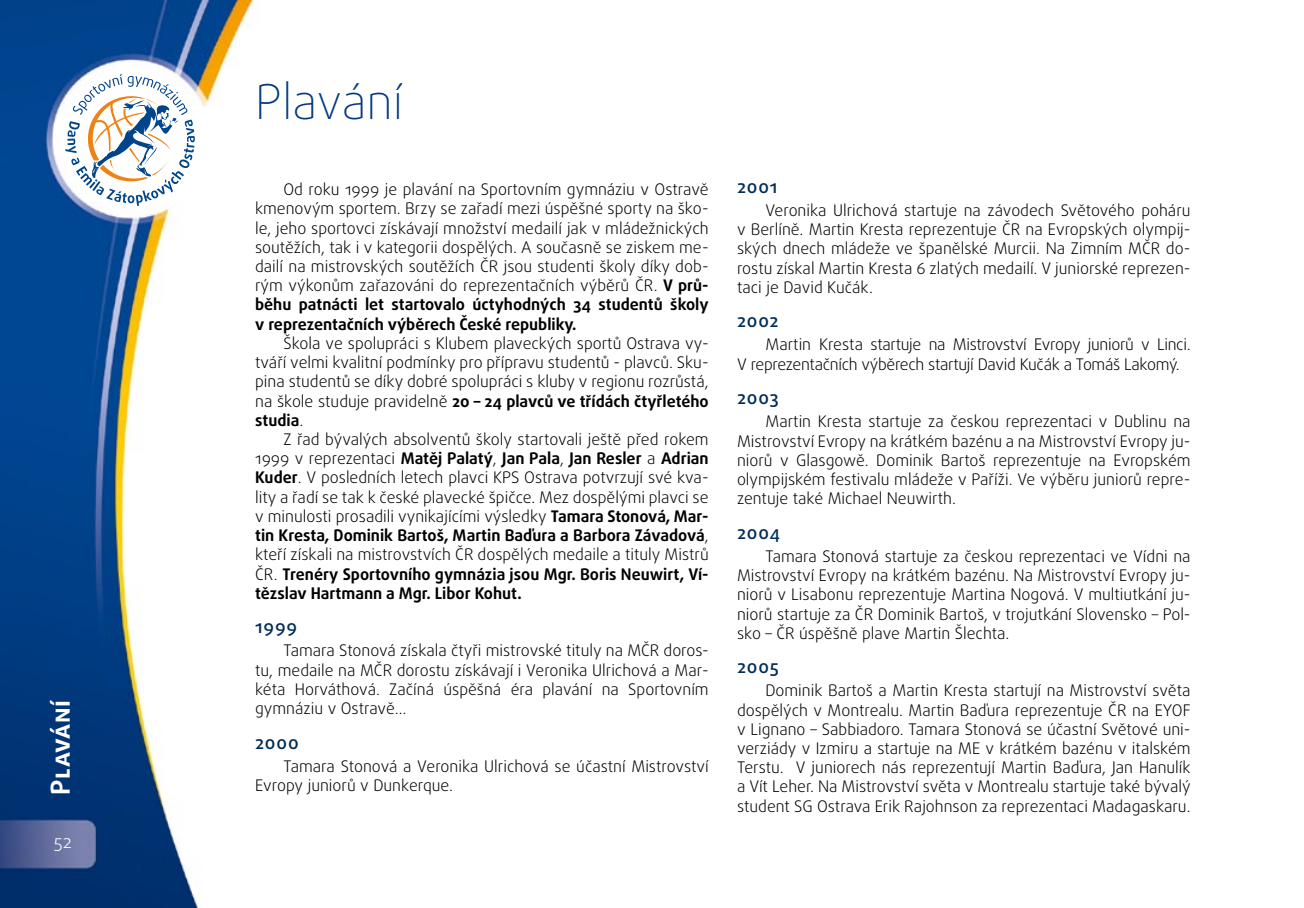
<style>
.page{position:relative;width:1304px;height:908px;background:#fff}
.page>*{position:absolute;margin:0;border:0;box-sizing:border-box;transform-origin:0 0}
.t1{font:100 48px "Daxline Pro";color:#003882}
.t2{font:700 26px "Daxline Pro";color:#fff}
.t3{font:500 18px "Daxline Pro";letter-spacing:.05em;color:#002c5a}
.t4{font:300 18px "Daxline Pro";color:#fff}
.t5{font:300 16px/19.2px "Daxline Pro";color:#000;text-align:justify}
.t6{font:300 16px/19.2px "Daxline Pro";letter-spacing:-.02em;color:#000}
.s1{font-weight:700}
</style>
<div class="page">
<img style="left:0;top:0;width:254px;height:907px">
<svg style="left:65px;top:74px;width:130px;height:132px"></svg>
<h2 class="t2" style="left:43px;top:794px;width:96px;rotate:-90deg">Plavání</h2>
<p class="t4" style="left:54px;top:829px;width:19px">52</p>
<h1 class="t1" style="left:255px;top:70px;width:150px">Plavání</h1>
<p class="t5" style="left:255px;top:180px;width:455px;text-indent:28px">Od roku 1999 je plavání na Sportovním gymnáziu v Ostravě kmenovým sportem. Brzy se zařadí mezi úspěšné sporty na ško&shy;le, jeho sportovci získávají množství medailí jak v mládežnických soutěžích, tak i v kategorii dospělých. A současně se ziskem me&shy;dailí na mistrovských soutěžích ČR jsou studenti školy díky dob&shy;rým výkonům zařazováni do reprezentačních výběrů ČR. <span class="s1">V prů&shy;běhu patnácti let startovalo úctyhodných 34 studentů školy v reprezentačních výběrech České republiky.</span></p>
<p class="t5" style="left:255px;top:333px;width:455px;text-indent:28px">Škola ve spolupráci s Klubem plaveckých sportů Ostrava vy&shy;tváří velmi kvalitní podmínky pro přípravu studentů - plavců. Sku&shy;pina studentů se díky dobré spolupráci s kluby v regionu rozrůstá, na škole studuje pravidelně <span class="s1">20 – 24 plavců ve třídách čtyřletého studia</span>.</p>
<p class="t5" style="left:255px;top:429px;width:455px;text-indent:28px">Z řad bývalých absolventů školy startovali ještě před rokem 1999 v reprezentaci <span class="s1">Matěj Palatý</span>, <span class="s1">Jan Pala</span>, <span class="s1">Jan Resler</span> a <span class="s1">Adrian Kuder</span>. V posledních letech plavci KPS Ostrava potvrzují své kva&shy;lity a řadí se tak k české plavecké špičce. Mez dospělými plavci se v minulosti prosadili vynikajícími výsledky <span class="s1">Tamara Stonová, Mar&shy;tin Kresta, Dominik Bartoš, Martin Baďura a Barbora Závadová</span>, kteří získali na mistrovstvích ČR dospělých medaile a tituly Mistrů ČR. <span class="s1">Trenéry Sportovního gymnázia jsou Mgr. Boris Neuwirt, Ví&shy;tězslav Hartmann a Mgr. Libor Kohut.</span></p>
<p class="t3" style="left:255px;top:614px;width:44px">1999</p>
<p class="t5" style="left:255px;top:641px;width:455px;text-indent:28px">Tamara Stonová získala čtyři mistrovské tituly na MČR doros&shy;tu, medaile na MČR dorostu získávají i Veronika Ulrichová a Mar&shy;kéta Horváthová. Začíná úspěšná éra plavání na Sportovním gymnáziu v Ostravě…</p>
<p class="t3" style="left:255px;top:729px;width:45px">2000</p>
<p class="t5" style="left:255px;top:756px;width:455px;text-indent:28px">Tamara Stonová a Veronika Ulrichová se účastní Mistrovství<br>Evropy juniorů v Dunkerque.</p>
<p class="t3" style="left:737px;top:174px;width:42px">2001</p>
<p class="t5" style="left:737px;top:201px;width:455px;text-indent:28px">Veronika Ulrichová startuje na závodech Světového poháru v Berlíně. Martin Kresta reprezentuje ČR na Evropských olympij&shy;ských dnech mládeže ve španělské Murcii. Na Zimním MČR do&shy;rostu získal Martin Kresta 6 zlatých medailí. V juniorské reprezen&shy;taci je David Kučák.</p>
<p class="t3" style="left:737px;top:308px;width:43px">2002</p>
<p class="t6" style="left:737px;top:335px;width:455px;text-indent:28px">Martin Kresta startuje na Mistrovství Evropy juniorů v Linci.<br>V reprezentačních výběrech startují David Kučák a Tomáš Lakomý.</p>
<p class="t3" style="left:737px;top:385px;width:43px">2003</p>
<p class="t5" style="left:737px;top:412px;width:455px;text-indent:28px">Martin Kresta startuje za českou reprezentaci v Dublinu na Mistrovství Evropy na krátkém bazénu a na Mistrovství Evropy ju&shy;niorů v Glasgowě. Dominik Bartoš reprezentuje na Evropském olympijském festivalu mládeže v Paříži. Ve výběru juniorů repre&shy;zentuje také Michael Neuwirth.</p>
<p class="t3" style="left:737px;top:520px;width:45px">2004</p>
<p class="t5" style="left:737px;top:546px;width:455px;text-indent:28px">Tamara Stonová startuje za českou reprezentaci ve Vídni na Mistrovství Evropy na krátkém bazénu. Na Mistrovství Evropy ju&shy;niorů v Lisabonu reprezentuje Martina Nogová. V multiutkání ju&shy;niorů startuje za ČR Dominik Bartoš, v trojutkání Slovensko – Pol&shy;sko – ČR úspěšně plave Martin Šlechta.</p>
<p class="t3" style="left:737px;top:654px;width:43px">2005</p>
<p class="t5" style="left:737px;top:681px;width:455px;text-indent:28px">Dominik Bartoš a Martin Kresta startují na Mistrovství světa dospělých v Montrealu. Martin Baďura reprezentuje ČR na EYOF v Lignano – Sabbiadoro. Tamara Stonová se účastní Světové uni&shy;verziády v Izmiru a startuje na ME v krátkém bazénu v italském Terstu. V juniorech nás reprezentují Martin Baďura, Jan Hanulík a Vít Leher. Na Mistrovství světa v Montrealu startuje také bývalý student SG Ostrava Erik Rajohnson za reprezentaci Madagaskaru.</p>
</div>
